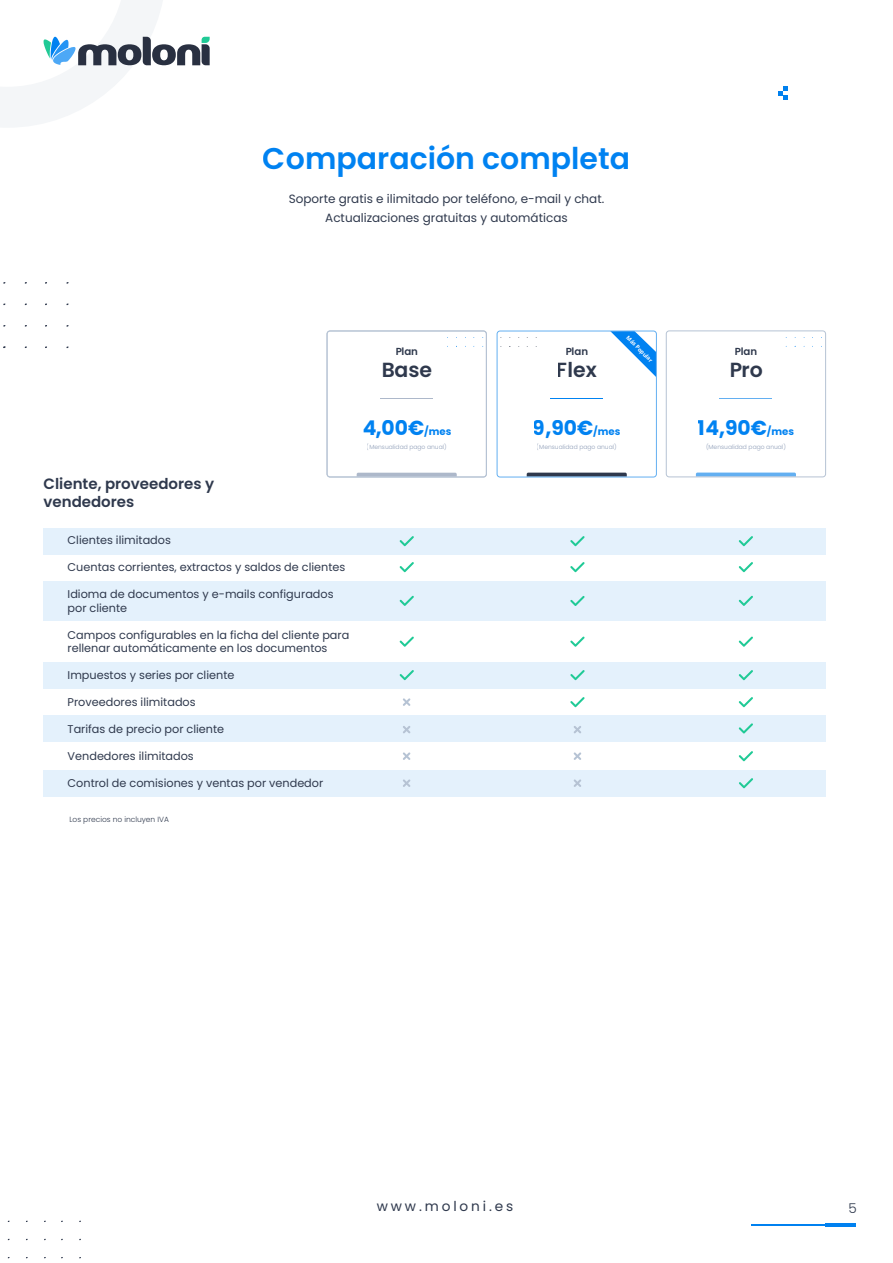
<style>
.page{position:relative;width:893px;height:1263px;background:#fff}
.page>*{position:absolute;margin:0;border:0;box-sizing:border-box;transform-origin:0 0}
.t1{font:600 30px "Poppins";color:#0082f1}
.t2{font:600 20.4px "Poppins";color:#2f394d}
.t3{font:700 20.25px "Poppins";color:#0082f1}
.t4{font:600 15px/18px "Poppins";color:#2f394d}
.t5{font:13.65px "Poppins";letter-spacing:.21em;color:#2f394d}
.t6{font:300 13.5px "Poppins";color:#2f394d}
.t7{font:12px/19.2px "Poppins";color:#2f394d;text-align:center}
.t8{font:11.25px/13.5px "Poppins";color:#2f394d}
.t9{font:600 10.2px "Poppins";color:#2f394d}
.t10{font:300 7.5px "Poppins";color:#2f394d}
.t11{font:300 6px "Poppins";color:#8f9eb8}
.t12{font:700 5.55px "Open Sans";color:#fff}
.s1{font-size:10.2px}
</style>
<div class="page">
<div style="left:44px;top:528px;width:782px;height:27px;background:#e4f1fc"></div>
<div style="left:44px;top:662px;width:782px;height:26px;background:#e4f1fc"></div>
<div style="left:44px;top:715px;width:782px;height:27px;background:#e4f1fc"></div>
<div style="left:44px;top:770px;width:782px;height:27px;background:#e4f1fc"></div>
<div style="left:44px;top:581px;width:782px;height:40px;background:#e4f1fc"></div>
<svg style="left:403px;top:698px;width:7px;height:8px"></svg>
<svg style="left:403px;top:726px;width:7px;height:7px"></svg>
<svg style="left:403px;top:752px;width:7px;height:8px"></svg>
<svg style="left:403px;top:779px;width:7px;height:8px"></svg>
<svg style="left:574px;top:726px;width:7px;height:7px"></svg>
<svg style="left:574px;top:752px;width:7px;height:8px"></svg>
<svg style="left:574px;top:779px;width:7px;height:8px"></svg>
<svg style="left:739px;top:562px;width:14px;height:10px"></svg>
<svg style="left:739px;top:596px;width:14px;height:10px"></svg>
<svg style="left:739px;top:636px;width:14px;height:11px"></svg>
<svg style="left:739px;top:670px;width:14px;height:10px"></svg>
<svg style="left:739px;top:697px;width:14px;height:10px"></svg>
<svg style="left:739px;top:723px;width:14px;height:10px"></svg>
<svg style="left:739px;top:751px;width:14px;height:10px"></svg>
<svg style="left:739px;top:778px;width:14px;height:10px"></svg>
<svg style="left:570px;top:562px;width:15px;height:10px"></svg>
<svg style="left:570px;top:596px;width:15px;height:10px"></svg>
<svg style="left:570px;top:636px;width:15px;height:11px"></svg>
<svg style="left:570px;top:670px;width:15px;height:10px"></svg>
<svg style="left:400px;top:670px;width:14px;height:10px"></svg>
<svg style="left:570px;top:697px;width:15px;height:10px"></svg>
<svg style="left:400px;top:536px;width:14px;height:10px"></svg>
<svg style="left:570px;top:536px;width:15px;height:10px"></svg>
<svg style="left:739px;top:536px;width:14px;height:10px"></svg>
<svg style="left:400px;top:562px;width:14px;height:10px"></svg>
<svg style="left:400px;top:596px;width:14px;height:10px"></svg>
<svg style="left:400px;top:636px;width:14px;height:11px"></svg>
<svg style="left:0;top:0;width:210px;height:127px"></svg>
<hr style="left:751px;top:1224px;width:105px;height:1px;background:#0081f0">
<hr style="left:826px;top:1223px;width:30px;height:4px;background:#0081f0">
<svg style="left:779px;top:86px;width:9px;height:14px"></svg>
<svg style="left:357px;top:473px;width:100px;height:2px"></svg>
<hr style="left:380px;top:398px;width:53px;height:1px;background:#adb8ca">
<div style="left:327px;top:331px;width:160px;height:146px;border:1px solid #b6c3d4;border-radius:3px"></div>
<svg style="left:696px;top:473px;width:100px;height:2px"></svg>
<div style="left:666px;top:331px;width:160px;height:146px;border:1px solid #b6c3d4;border-radius:3px"></div>
<hr style="left:720px;top:398px;width:52px;height:1px;background:#63aff1">
<svg style="left:527px;top:473px;width:100px;height:2px"></svg>
<hr style="left:550px;top:398px;width:53px;height:1px;background:#0082f1">
<svg style="left:612px;top:333px;width:43px;height:43px"></svg>
<div style="left:497px;top:331px;width:160px;height:146px;border:1px solid #63aff1;border-radius:3px"></div>
<h1 class="t1" style="left:263px;top:141px;width:369px">Comparación completa</h1>
<p class="t7" style="left:289px;top:189px;width:317px">Soporte gratis e ilimitado por teléfono, e-mail y chat.<br>Actualizaciones gratuitas y automáticas</p>
<p class="t9" style="left:395px;top:346px;width:24px">Plan</p>
<h2 class="t2" style="left:381px;top:358px;width:52px">Base</h2>
<p class="t9" style="left:565px;top:346px;width:24px">Plan</p>
<h2 class="t2" style="left:557px;top:358px;width:42px">Flex</h2>
<p class="t12" style="left:630px;top:334px;width:36px;rotate:45deg">Más Popular</p>
<h3 class="t4" style="left:44px;top:475px;width:172px">Cliente, proveedores y vendedores</h3>
<p class="t8" style="left:68px;top:533px;width:105px">Clientes ilimitados</p>
<p class="t8" style="left:68px;top:560px;width:279px">Cuentas corrientes, extractos y saldos de clientes</p>
<p class="t8" style="left:68px;top:587px;width:267px">Idioma de documentos y e-mails configurados por cliente</p>
<p class="t8" style="left:68px;top:628px;width:283px">Campos configurables en la ficha del cliente para rellenar automáticamente en los documentos</p>
<p class="t8" style="left:68px;top:668px;width:168px">Impuestos y series por cliente</p>
<p class="t8" style="left:68px;top:695px;width:130px">Proveedores ilimitados</p>
<p class="t8" style="left:68px;top:722px;width:158px">Tarifas de precio por cliente</p>
<p class="t8" style="left:68px;top:749px;width:128px">Vendedores ilimitados</p>
<p class="t8" style="left:68px;top:776px;width:257px">Control de comisiones y ventas por vendedor</p>
<p class="t10" style="left:69px;top:815px;width:101px">Los precios no incluyen IVA</p>
<h3 class="t3" style="left:362px;top:416px;width:91px">4,00€<span class="s1">/mes</span></h3>
<p class="t11" style="left:367px;top:444px;width:81px">(Mensualidad pago anual)</p>
<h3 class="t3" style="left:533px;top:416px;width:89px">9,90€<span class="s1">/mes</span></h3>
<p class="t11" style="left:537px;top:444px;width:81px">(Mensualidad pago anual)</p>
<p class="t9" style="left:735px;top:346px;width:24px">Plan</p>
<h2 class="t2" style="left:729px;top:358px;width:35px">Pro</h2>
<h3 class="t3" style="left:698px;top:416px;width:98px">14,90€<span class="s1">/mes</span></h3>
<p class="t11" style="left:706px;top:444px;width:81px">(Mensualidad pago anual)</p>
<p class="t5" style="left:377px;top:1199px;width:138px">www.moloni.es</p>
<p class="t6" style="left:848px;top:1200px;width:10px">5</p>
</div>
